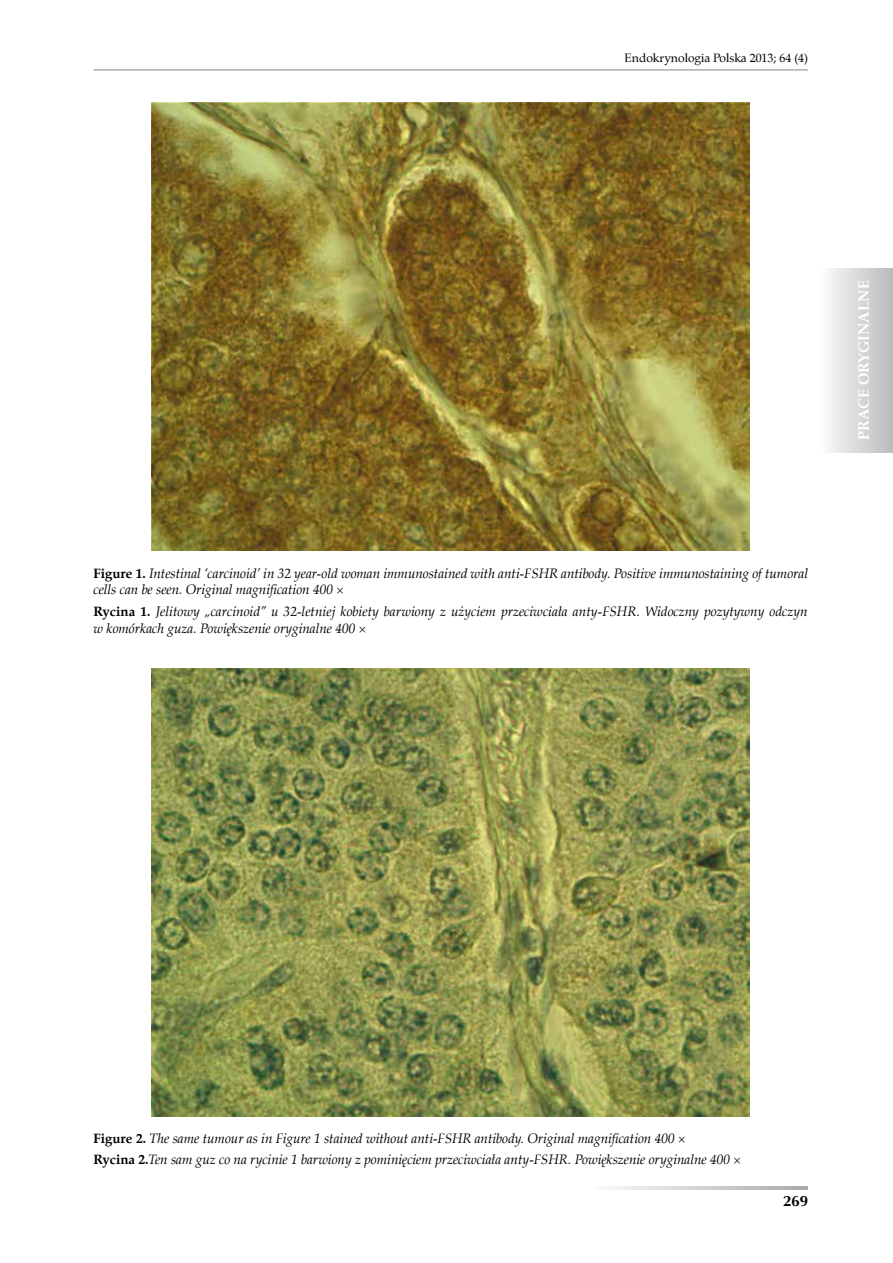
<style>
.page{position:relative;width:893px;height:1263px;background:#fff}
.page>*{position:absolute;margin:0;border:0;box-sizing:border-box;transform-origin:0 0}
.t1{font:700 15px "Zapf Calligr EU";color:#fff}
.t2{font:700 15px "Zapf Humnst EU";color:#000}
.t3{font:italic 13.5px/17px "Zapf Calligr EU";color:#000}
.t4{font:12px "Zapf Calligr EU";color:#000}
.s1{font-weight:700;font-style:normal}
</style>
<div class="page">
<svg style="left:612px;top:1186px;width:195px;height:3px"></svg>
<hr style="left:94px;top:70px;width:714px;height:1px;background:#808285">
<div style="left:821px;top:269px;width:72px;height:183px;background:linear-gradient(to right,#fbfbfc,#babcbe)"></div>
<img style="left:152px;top:102px;width:598px;height:448px">
<img style="left:152px;top:669px;width:598px;height:447px">
<p class="t4" style="left:625px;top:50px;width:185px">Endokrynologia Polska 2013; 64 (4)</p>
<p class="t1" style="left:854px;top:440px;width:161px;rotate:-90deg">PRACE ORYGINALNE</p>
<p class="t3" style="left:94px;top:565px;width:716px"><span class="s1">Figure 1.</span> Intestinal ‘carcinoid’ in 32 year-old woman immunostained with anti-FSHR antibody. Positive immunostaining of tumoral cells can be seen. Original magnification 400</p>
<p class="t3" style="left:94px;top:603px;width:716px"><span class="s1">Rycina 1.</span> Jelitowy „carcinoid” u 32-letniej kobiety barwiony z użyciem przeciwciała anty-FSHR. Widoczny pozytywny odczyn w komórkach guza. Powiększenie oryginalne 400</p>
<p class="t3" style="left:94px;top:1128px;width:638px;line-height:21.1px"><span class="s1">Figure 2.</span> The same tumour as in Figure 1 stained without anti-FSHR antibody. Original magnification 400<br><span class="s1">Rycina 2.</span>Ten sam guz co na rycinie 1 barwiony z pominięciem przeciwciała anty-FSHR. Powiększenie oryginalne 400</p>
<p class="t2" style="left:783px;top:1191px;width:26px">269</p>
</div>
